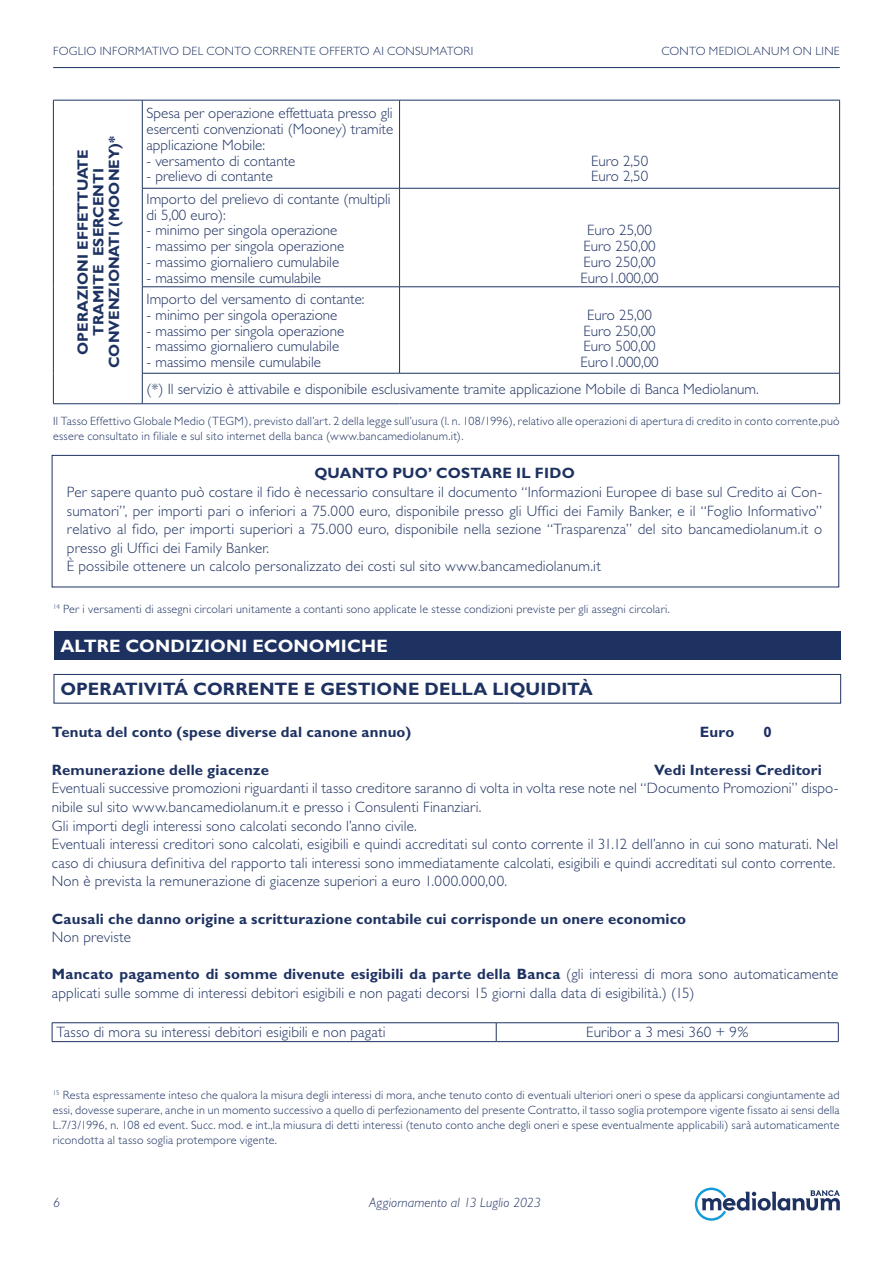
<style>
.page{position:relative;width:893px;height:1263px;background:#fff}
.page>*{position:absolute;margin:0;border:0;box-sizing:border-box;transform-origin:0 0}
.t1{font:700 18px "Gill Sans";letter-spacing:.005em;color:#1e3262}
.t2{font:700 18px "Gill Sans";letter-spacing:.01em;color:#fff}
.t3{font:300 15px/18.6px "Gill Sans";letter-spacing:.005em;color:#1e3262}
.t4{font:700 15px/15.8px "Gill Sans";letter-spacing:.01em;color:#1e3262;text-align:center}
.t5{font:italic 300 13.5px "Gill Sans";letter-spacing:.01em;color:#1e3262}
.t6{font:300 12px/15px "Gill Sans";letter-spacing:.02em;color:#1e3262;text-align:justify}
.s1{font-weight:700}
</style>
<div class="page">
<hr style="left:53px;top:67px;width:787px;height:1px;background:#1e3262">
<svg style="left:695px;top:1187px;width:145px;height:34px"></svg>
<hr style="left:496px;top:1041px;width:342px;height:1px;background:#1e3262">
<svg style="left:52px;top:1023px;width:1px;height:18px"></svg>
<hr style="left:52px;top:1022px;width:444px;height:1px;background:#1e3262">
<svg style="left:496px;top:1023px;width:1px;height:18px"></svg>
<hr style="left:496px;top:1022px;width:342px;height:1px;background:#1e3262">
<svg style="left:838px;top:1023px;width:1px;height:18px"></svg>
<hr style="left:52px;top:1041px;width:444px;height:1px;background:#1e3262">
<div style="left:54px;top:631px;width:787px;height:29px;background:#1e3262"></div>
<div style="left:54px;top:674px;width:787px;height:29px;border:1px solid #1e3262"></div>
<div style="left:52px;top:455px;width:787px;height:132px;border:1px solid #1e3262"></div>
<hr style="left:53px;top:100px;width:1px;height:88px;background:#1e3262">
<hr style="left:53px;top:188px;width:1px;height:99px;background:#1e3262">
<hr style="left:53px;top:287px;width:1px;height:86px;background:#1e3262">
<hr style="left:53px;top:373px;width:1px;height:30px;background:#1e3262">
<hr style="left:53px;top:100px;width:89px;height:1px;background:#1e3262">
<hr style="left:53px;top:403px;width:89px;height:1px;background:#1e3262">
<hr style="left:142px;top:100px;width:1px;height:88px;background:#1e3262">
<hr style="left:142px;top:188px;width:1px;height:99px;background:#1e3262">
<hr style="left:142px;top:287px;width:1px;height:86px;background:#1e3262">
<hr style="left:142px;top:373px;width:1px;height:30px;background:#1e3262">
<hr style="left:142px;top:100px;width:258px;height:1px;background:#1e3262">
<hr style="left:142px;top:188px;width:258px;height:1px;background:#1e3262">
<hr style="left:142px;top:286px;width:258px;height:1px;background:#1e3262">
<hr style="left:142px;top:373px;width:258px;height:1px;background:#1e3262">
<hr style="left:142px;top:403px;width:258px;height:1px;background:#1e3262">
<hr style="left:400px;top:403px;width:440px;height:1px;background:#1e3262">
<hr style="left:839px;top:373px;width:1px;height:30px;background:#1e3262">
<hr style="left:399px;top:100px;width:1px;height:88px;background:#1e3262">
<hr style="left:399px;top:188px;width:1px;height:99px;background:#1e3262">
<hr style="left:399px;top:287px;width:1px;height:86px;background:#1e3262">
<hr style="left:400px;top:100px;width:440px;height:1px;background:#1e3262">
<hr style="left:400px;top:188px;width:440px;height:1px;background:#1e3262">
<hr style="left:400px;top:286px;width:440px;height:1px;background:#1e3262">
<hr style="left:400px;top:373px;width:440px;height:1px;background:#1e3262">
<hr style="left:839px;top:100px;width:1px;height:88px;background:#1e3262">
<hr style="left:839px;top:188px;width:1px;height:99px;background:#1e3262">
<hr style="left:839px;top:287px;width:1px;height:86px;background:#1e3262">
<p class="t6" style="left:53px;top:44px;width:422px">FOGLIO INFORMATIVO DEL CONTO CORRENTE OFFERTO AI CONSUMATORI</p>
<p class="t6" style="left:661px;top:44px;width:180px">CONTO MEDIOLANUM ON LINE</p>
<p class="t4" style="left:75px;top:368px;width:234px;rotate:-90deg">OPERAZIONI EFFETTUATE<br>TRAMITE ESERCENTI<br>CONVENZIONATI (MOONEY)*</p>
<p class="t3" style="left:147px;top:106px;width:248px;line-height:15.8px;text-align:justify">Spesa per operazione effettuata presso gli esercenti convenzionati (Mooney) tramite applicazione Mobile:</p>
<p class="t3" style="left:147px;top:151px;width:150px">- versamento di contante</p>
<p class="t3" style="left:147px;top:167px;width:128px">- prelievo di contante</p>
<p class="t3" style="left:147px;top:191px;width:246px;line-height:15.8px">Importo del prelievo di contante (multipli di 5,00 euro):</p>
<p class="t3" style="left:147px;top:221px;width:192px">- minimo per singola operazione</p>
<p class="t3" style="left:147px;top:237px;width:199px">- massimo per singola operazione</p>
<p class="t3" style="left:147px;top:253px;width:194px">- massimo giornaliero cumulabile</p>
<p class="t3" style="left:147px;top:268px;width:176px">- massimo mensile cumulabile</p>
<p class="t3" style="left:591px;top:153px;width:59px;line-height:15.8px">Euro 2,50<br>Euro 2,50</p>
<p class="t3" style="left:580px;top:223px;width:80px;line-height:15.8px;text-align:center">Euro 25,00<br>Euro 250,00<br>Euro 250,00<br>Euro1.000,00</p>
<p class="t3" style="left:147px;top:290px;width:219px">Importo del versamento di contante:</p>
<p class="t3" style="left:147px;top:306px;width:192px">- minimo per singola operazione</p>
<p class="t3" style="left:147px;top:321px;width:199px">- massimo per singola operazione</p>
<p class="t3" style="left:147px;top:337px;width:194px">- massimo giornaliero cumulabile</p>
<p class="t3" style="left:147px;top:353px;width:176px">- massimo mensile cumulabile</p>
<p class="t3" style="left:580px;top:307px;width:80px;line-height:15.8px;text-align:center">Euro 25,00<br>Euro 250,00<br>Euro 500,00<br>Euro1.000,00</p>
<p class="t3" style="left:147px;top:380px;width:614px">(*) Il servizio è attivabile e disponibile esclusivamente tramite applicazione Mobile di Banca Mediolanum.</p>
<p class="t6" style="left:53px;top:414px;width:788px">Il Tasso Effettivo Globale Medio (TEGM), previsto dall’art. 2 della legge sull’usura (l. n. 108/1996), relativo alle operazioni di apertura di credito in conto corrente,può essere consultato in filiale e sul sito internet della banca (www.bancamediolanum.it).</p>
<p class="t4" style="left:314px;top:465px;width:262px">QUANTO PUO’ COSTARE IL FIDO</p>
<p class="t3" style="left:67px;top:483px;width:757px">Per sapere quanto può costare il fido è necessario consultare il documento “Informazioni Europee di base sul Credito ai Con&shy;sumatori”, per importi pari o inferiori a 75.000 euro, disponibile presso gli Uffici dei Family Banker, e il “Foglio Informativo” relativo al fido, per importi superiori a 75.000 euro, disponibile nella sezione “Trasparenza” del sito bancamediolanum.it o presso gli Uffici dei Family Banker.<br>È possibile ottenere un calcolo personalizzato dei costi sul sito www.bancamediolanum.it</p>
<p class="t6" style="left:53px;top:602px;width:618px"><sup>14</sup> Per i versamenti di assegni circolari unitamente a contanti sono applicate le stesse condizioni previste per gli assegni circolari.</p>
<p class="t2" style="left:60px;top:635px;width:329px">ALTRE CONDIZIONI ECONOMICHE</p>
<p class="t1" style="left:60px;top:678px;width:534px">OPERATIVITÁ CORRENTE E GESTIONE DELLA LIQUIDITÀ</p>
<p class="t4" style="left:52px;top:724px;width:361px">Tenuta del conto (spese diverse dal canone annuo)</p>
<p class="t4" style="left:700px;top:724px;width:36px">Euro</p>
<p class="t4" style="left:763px;top:724px;width:10px">0</p>
<p class="t4" style="left:52px;top:762px;width:219px">Remunerazione delle giacenze</p>
<p class="t4" style="left:654px;top:762px;width:169px">Vedi Interessi Creditori</p>
<p class="t3" style="left:52px;top:779px;width:788px">Eventuali successive promozioni riguardanti il tasso creditore saranno di volta in volta rese note nel “Documento Promozioni” dispo&shy;nibile sul sito www.bancamediolanum.it e presso i Consulenti Finanziari.<br>Gli importi degli interessi sono calcolati secondo l’anno civile.<br>Eventuali interessi creditori sono calcolati, esigibili e quindi accreditati sul conto corrente il 31.12 dell’anno in cui sono maturati. Nel caso di chiusura definitiva del rapporto tali interessi sono immediatamente calcolati, esigibili e quindi accreditati sul conto corrente.<br>Non è prevista la remunerazione di giacenze superiori a euro 1.000.000,00.</p>
<p class="t4" style="left:52px;top:910px;width:636px">Causali che danno origine a scritturazione contabile cui corrisponde un onere economico</p>
<p class="t3" style="left:52px;top:928px;width:81px">Non previste</p>
<p class="t3" style="left:52px;top:965px;width:788px"><span class="s1">Mancato pagamento di somme divenute esigibili da parte della Banca</span> (gli interessi di mora sono automaticamente applicati sulle somme di interessi debitori esigibili e non pagati decorsi 15 giorni dalla data di esigibilità.) (15)</p>
<p class="t3" style="left:56px;top:1023px;width:331px">Tasso di mora su interessi debitori esigibili e non pagati</p>
<p class="t3" style="left:586px;top:1023px;width:163px">Euribor a 3 mesi 360 + 9%</p>
<p class="t6" style="left:53px;top:1087px;width:788px"><sup>15</sup> Resta espressamente inteso che qualora la misura degli interessi di mora, anche tenuto conto di eventuali ulteriori oneri o spese da applicarsi congiuntamente ad essi, dovesse superare, anche in un momento successivo a quello di perfezionamento del presente Contratto, il tasso soglia protempore vigente fissato ai sensi della L.7/3/1996, n. 108 ed event. Succ. mod. e int.,la miusura di detti interessi (tenuto conto anche degli oneri e spese eventualmente applicabili) sarà automaticamente ricondotta al tasso soglia protempore vigente.</p>
<p class="t5" style="left:53px;top:1194px;width:9px">6</p>
<p class="t5" style="left:369px;top:1195px;width:173px">Aggiornamento al 13 Luglio 2023</p>
</div>
